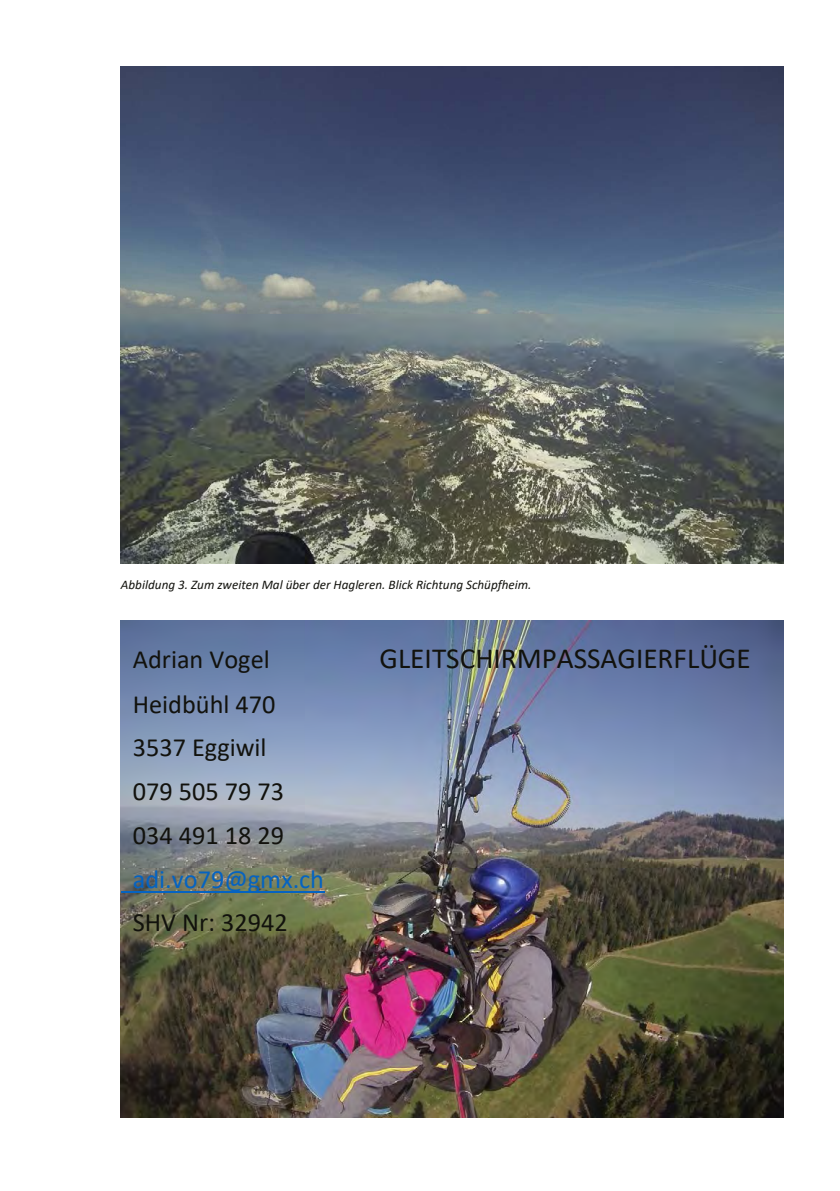
<style>
.page{position:relative;width:840px;height:1191px;background:#fff}
.page>*{position:absolute;margin:0;border:0;box-sizing:border-box;transform-origin:0 0}
.t1{font:29.2px "Calibri";color:#12120d}
.t2{font:26.2px/43.8px "Calibri";color:#12120d}
.t3{font:26.2px "Calibri";color:#0563c1}
.t4{font:italic 13.2px "Calibri";color:#12120d}
</style>
<div class="page">
<img style="left:121px;top:620px;width:662px;height:497px">
<hr style="left:121px;top:890px;width:203px;height:2px;background:#0563c1">
<img style="left:121px;top:66px;width:662px;height:497px">
<p class="t4" style="left:121px;top:576px;width:412px">Abbildung 3. Zum zweiten Mal über der Hagleren. Blick Richtung Schüpfheim.</p>
<h2 class="t2" style="left:133px;top:637px;width:138px">Adrian Vogel</h2>
<h1 class="t1" style="left:379px;top:638px;width:372px">GLEITSCHIRMPASSAGIERFLÜGE</h1>
<h2 class="t2" style="left:133px;top:681px;width:153px">Heidbühl 470<br>3537 Eggiwil<br>079 505 79 73<br>034 491 18 29</h2>
<h2 class="t3" style="left:133px;top:860px;width:193px">adi.vo79@gmx.ch</h2>
<h2 class="t2" style="left:133px;top:900px;width:156px">SHV Nr: 32942</h2>
</div>
